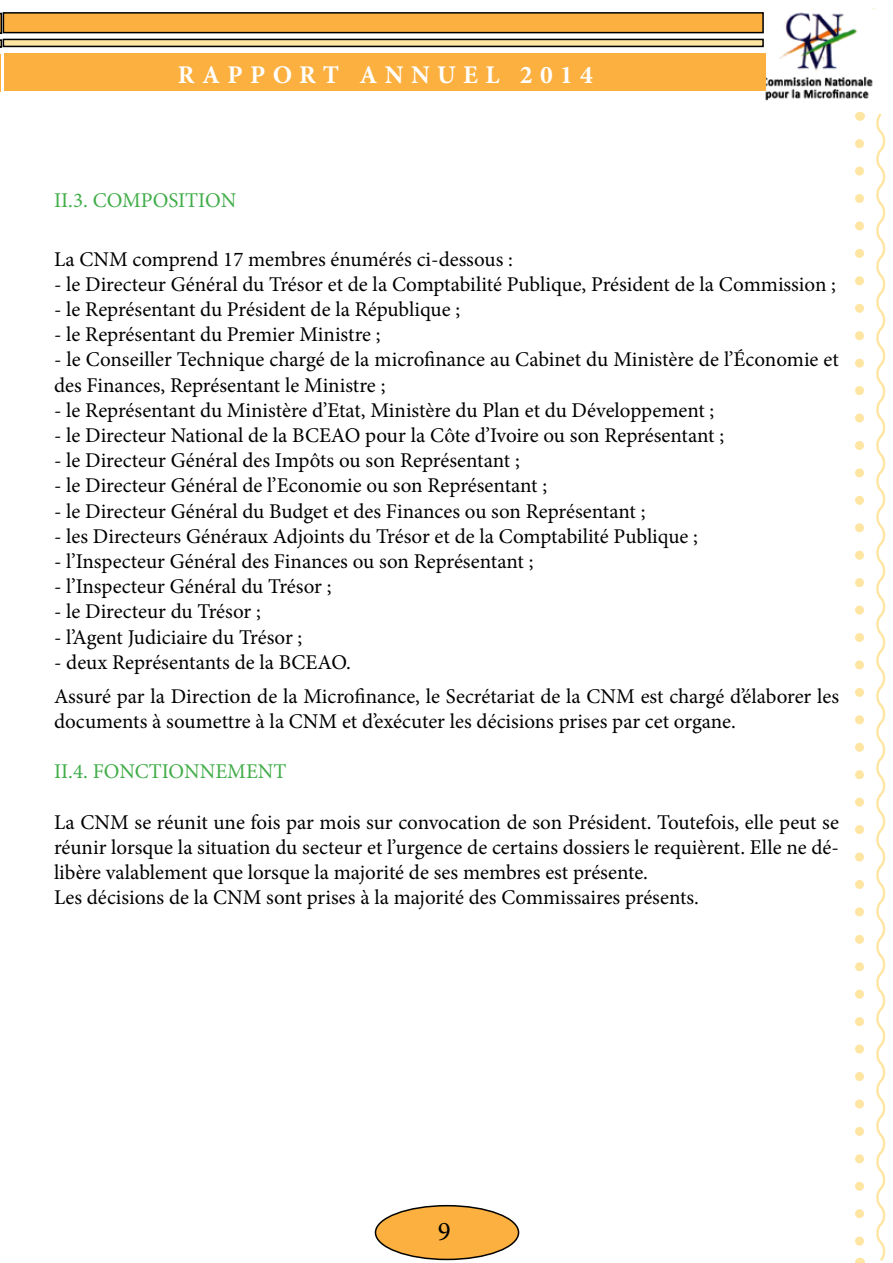
<style>
.page{position:relative;width:893px;height:1263px;background:#fff}
.page>*{position:absolute;margin:0;border:0;box-sizing:border-box;transform-origin:0 0}
.t1{font:27px "Minion Pro";color:#000}
.t2{font:700 25.5px "Minion Pro";letter-spacing:.29em;color:#fff}
.t3{font:21px/25.2px "Minion Pro";color:#000}
.t4{font:21px "Minion Pro";color:#41ad49}
</style>
<div class="page">
<svg style="left:0;top:13px;width:2px;height:35px"></svg>
<hr style="left:0;top:54px;width:1px;height:37px;background:#fbb040">
<img style="left:757px;top:12px;width:116px;height:88px">
<div style="left:3px;top:39px;width:760px;height:7px;background:#ffe5a2"></div>
<div style="left:3px;top:39px;width:761px;height:8px;border:2px solid #000"></div>
<div style="left:3px;top:13px;width:760px;height:20px;background:#fbb040"></div>
<div style="left:3px;top:12px;width:761px;height:21px;border:2px solid #000"></div>
<div style="left:5px;top:54px;width:761px;height:37px;background:#fbb040"></div>
<svg style="left:876px;top:113px;width:10px;height:1148px"></svg>
<svg style="left:855px;top:144px;width:9px;height:1102px"></svg>
<div style="left:375px;top:1206px;width:144px;height:53px;background:#fbb040;border-radius:50%"></div>
<div style="left:375px;top:1205px;width:144px;height:55px;border:2px solid #000;border-radius:50%"></div>
<p class="t2" style="left:178px;top:56px;width:417px">RAPPORT ANNUEL 2014</p>
<p class="t4" style="left:54px;top:186px;width:184px">II.3. COMPOSITION</p>
<p class="t3" style="left:54px;top:246px;width:460px">La CNM comprend 17 membres énumérés ci-dessous :</p>
<p class="t3" style="left:54px;top:272px;width:784px">- le Directeur Général du Trésor et de la Comptabilité Publique, Président de la Commission ;</p>
<p class="t3" style="left:54px;top:297px;width:408px">- le Représentant du Président de la République ;</p>
<p class="t3" style="left:54px;top:322px;width:328px">- le Représentant du Premier Ministre ;</p>
<p class="t3" style="left:54px;top:347px;width:786px">- le Conseiller Technique chargé de la microfinance au Cabinet du Ministère de l’Économie et des Finances, Représentant le Ministre ;</p>
<p class="t3" style="left:54px;top:398px;width:662px">- le Représentant du Ministère d’Etat, Ministère du Plan et du Développement ;</p>
<p class="t3" style="left:54px;top:423px;width:672px">- le Directeur National de la BCEAO pour la Côte d’Ivoire ou son Représentant ;</p>
<p class="t3" style="left:54px;top:448px;width:467px">- le Directeur Général des Impôts ou son Représentant ;</p>
<p class="t3" style="left:54px;top:473px;width:495px">- le Directeur Général de l’Economie ou son Représentant ;</p>
<p class="t3" style="left:54px;top:498px;width:593px">- le Directeur Général du Budget et des Finances ou son Représentant ;</p>
<p class="t3" style="left:54px;top:524px;width:646px">- les Directeurs Généraux Adjoints du Trésor et de la Comptabilité Publique ;</p>
<p class="t3" style="left:54px;top:549px;width:481px">- l’Inspecteur Général des Finances ou son Représentant ;</p>
<p class="t3" style="left:54px;top:574px;width:279px">- l’Inspecteur Général du Trésor ;</p>
<p class="t3" style="left:54px;top:599px;width:208px">- le Directeur du Trésor ;</p>
<p class="t3" style="left:54px;top:624px;width:250px">- l’Agent Judiciaire du Trésor ;</p>
<p class="t3" style="left:54px;top:645px;width:787px;line-height:33.8px">- deux Représentants de la BCEAO.<br>Assuré par la Direction de la Microfinance, le Secrétariat de la CNM est chargé d’élaborer les</p>
<p class="t3" style="left:54px;top:708px;width:683px">documents à soumettre à la CNM et d’exécuter les décisions prises par cet organe.</p>
<p class="t4" style="left:54px;top:757px;width:234px">II.4. FONCTIONNEMENT</p>
<p class="t3" style="left:54px;top:809px;width:786px">La CNM se réunit une fois par mois sur convocation de son Président. Toutefois, elle peut se réunir lorsque la situation du secteur et l’urgence de certains dossiers le requièrent. Elle ne dé&shy;libère valablement que lorsque la majorité de ses membres est présente.<br>Les décisions de la CNM sont prises à la majorité des Commissaires présents.</p>
<p class="t1" style="left:438px;top:1213px;width:14px">9</p>
</div>
